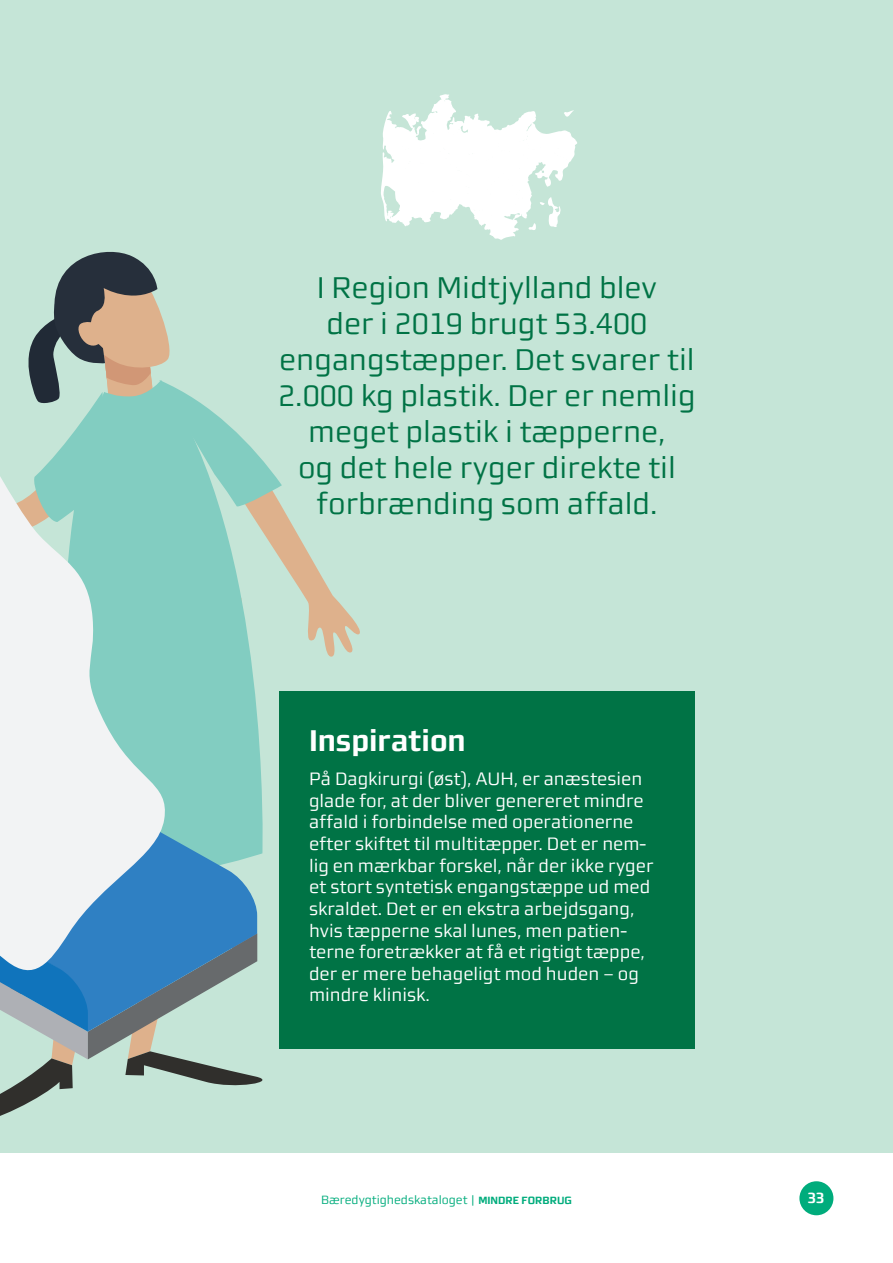
<style>
.page{position:relative;width:893px;height:1263px;background:#fff}
.page>*{position:absolute;margin:0;border:0;box-sizing:border-box;transform-origin:0 0}
.t1{font:30px/36px "midtsans";color:#007345;text-align:center}
.t2{font:700 30px "midtsans";color:#fff}
.t3{font:18px/21.6px "midtsans";color:#fff}
.t4{font:700 15px "midtsans";color:#fff}
.t5{font:12px "midtsans";color:#00ac7c}
.s1{font-weight:700;font-size:10.5px}
</style>
<div class="page">
<div style="left:799px;top:1181px;width:34px;height:34px;background:#00ac7c;border-radius:50%"></div>
<div style="left:0;top:0;width:893px;height:1152px;background:#c5e5d7"></div>
<div style="left:279px;top:691px;width:415px;height:357px;background:#007345"></div>
<svg style="left:0;top:251px;width:364px;height:865px"></svg>
<svg style="left:0;top:373px;width:170px;height:609px;background:#b1d5d8"></svg>
<svg style="left:381px;top:94px;width:196px;height:146px"></svg>
<h1 class="t1" style="left:278px;top:269px;width:419px">I Region Midtjylland blev<br>der i 2019 brugt 53.400 engangstæpper. Det svarer til<br>2.000 kg plastik. Der er nemlig meget plastik i tæpperne,<br>og det hele ryger direkte til forbrænding som affald.</h1>
<h1 class="t2" style="left:309px;top:723px;width:158px">Inspiration</h1>
<p class="t3" style="left:309px;top:768px;width:346px">På Dagkirurgi (øst), AUH, er anæstesien glade for, at der bliver genereret mindre affald i forbindelse med operationerne efter skiftet til multitæpper. Det er nem&shy;lig en mærkbar forskel, når der ikke ryger et stort syntetisk engangstæppe ud med skraldet. Det er en ekstra arbejdsgang, hvis tæpperne skal lunes, men patien&shy;terne foretrækker at få et rigtigt tæppe, der er mere behageligt mod huden – og mindre klinisk.</p>
<p class="t5" style="left:321px;top:1193px;width:252px">Bæredygtighedskataloget | <span class="s1">MINDRE FORBRUG</span></p>
<p class="t4" style="left:807px;top:1189px;width:19px">33</p>
</div>
